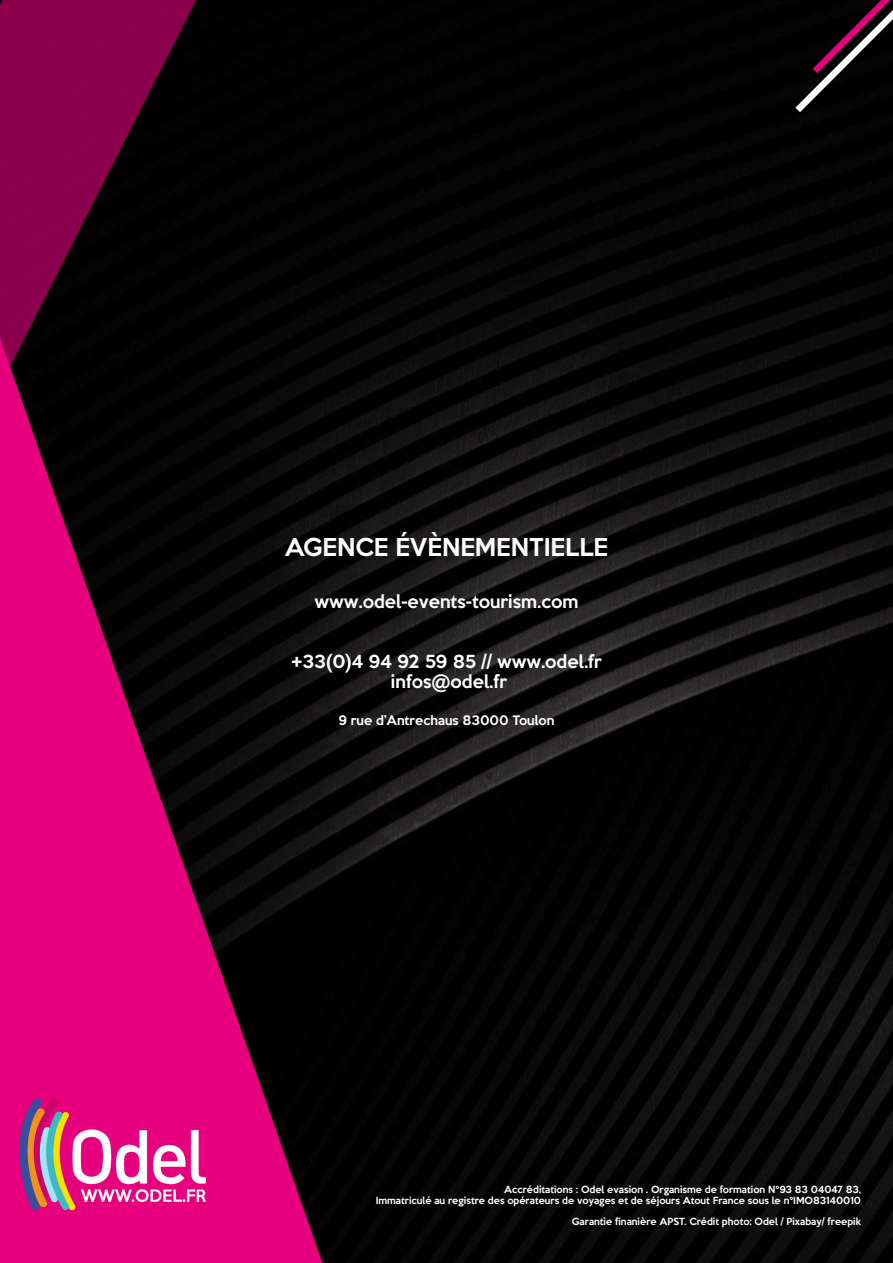
<style>
.page{position:relative;width:893px;height:1263px;background:#fff}
.page>*{position:absolute;margin:0;border:0;box-sizing:border-box;transform-origin:0 0}
.t1{font:500 22.5px "Keep Calm";color:#fff}
.t2{font:500 16.5px "Keep Calm";color:#fff}
.t3{font:500 12px "Keep Calm";color:#fff}
.t4{font:500 9px "Keep Calm";color:#fff}
</style>
<div class="page">
<img style="left:0;top:0;width:893px;height:1263px">
<p class="t1" style="left:285px;top:527px;width:325px">AGENCE ÉVÈNEMENTIELLE</p>
<p class="t2" style="left:315px;top:587px;width:265px">www.odel-events-tourism.com</p>
<p class="t2" style="left:291px;top:647px;width:312px">+33(0)4 94 92 59 85 // www.odel.fr</p>
<p class="t2" style="left:391px;top:667px;width:118px">infos@odel.fr</p>
<p class="t3" style="left:338px;top:710px;width:218px">9 rue d’Antrechaus 83000 Toulon</p>
<p class="t4" style="left:504px;top:1181px;width:358px">Accréditations : Odel evasion . Organisme de formation N°93 83 04047 83,</p>
<p class="t4" style="left:376px;top:1192px;width:487px">Immatriculé au registre des opérateurs de voyages et de séjours Atout France sous le n°IMO83140010</p>
<p class="t4" style="left:572px;top:1214px;width:291px">Garantie finanière APST. Crédit photo: Odel / Pixabay/ freepik</p>
</div>
